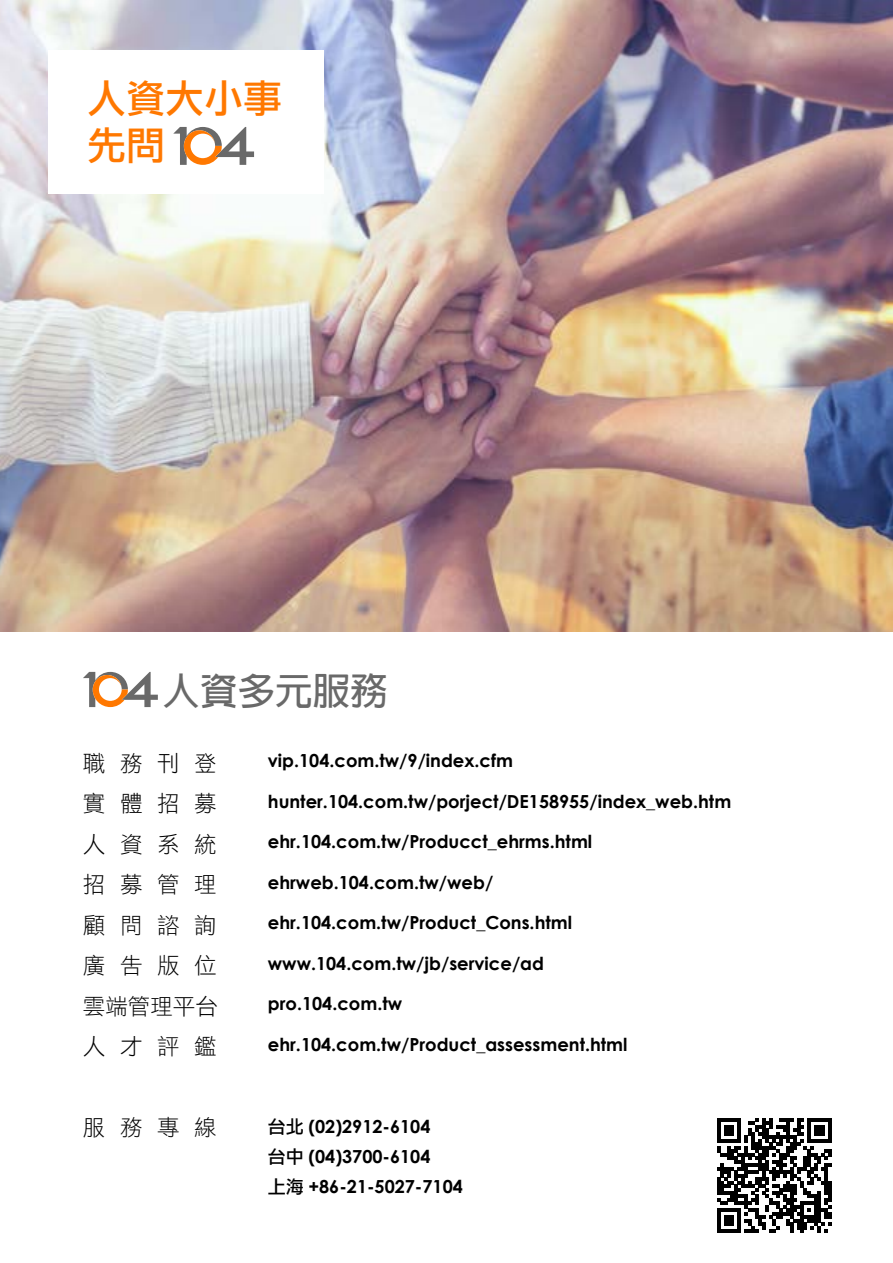
<style>
.page{position:relative;width:893px;height:1263px;background:#fff}
.page>*{position:absolute;margin:0;border:0;box-sizing:border-box;transform-origin:0 0}
.t1{font:39px/46.8px "DF Li Hei Md WIN BF";color:#ff7800}
.t2{font:700 37.5px "Lin Gothic";color:#696969}
.t3{font:22.5px/40.5px "DF Li Hei W3 WIN BF";letter-spacing:.65em;color:#000;text-align:justify}
.t4{font:700 18px/30px "Century Gothic";color:#000}
.s1{font-family:"DF Li Hei Md WIN BF";font-weight:400}
</style>
<div class="page">
<img style="left:0;top:0;width:892px;height:631px">
<div style="left:49px;top:50px;width:275px;height:143px;background:#fff"></div>
<svg style="left:717px;top:1118px;width:114px;height:115px"></svg>
<svg style="left:173px;top:127px;width:81px;height:38px"></svg>
<svg style="left:83px;top:672px;width:75px;height:35px"></svg>
<h1 class="t1" style="left:87px;top:75px;width:196px">人資大小事先問</h1>
<h2 class="t2" style="left:163px;top:672px;width:226px">人資多元服務</h2>
<p class="t3" style="left:83px;top:743px;width:137px">職務刊登實體招募人資系統招募管理顧問諮詢廣告版位雲端管理平台人才評鑑</p>
<p class="t3" style="left:83px;top:1107px;width:135px">服務專線</p>
<p class="t4" style="left:268px;top:745px;width:247px">vip.104.com.tw/9/index.cfm</p>
<p class="t4" style="left:268px;top:785px;width:465px">hunter.104.com.tw/porject/DE158955/index_web.htm</p>
<p class="t4" style="left:268px;top:826px;width:326px">ehr.104.com.tw/Producct_ehrms.html</p>
<p class="t4" style="left:268px;top:866px;width:227px">ehrweb.104.com.tw/web/</p>
<p class="t4" style="left:268px;top:907px;width:306px">ehr.104.com.tw/Product_Cons.html</p>
<p class="t4" style="left:268px;top:947px;width:278px">www.104.com.tw/jb/service/ad</p>
<p class="t4" style="left:268px;top:988px;width:136px">pro.104.com.tw</p>
<p class="t4" style="left:268px;top:1028px;width:361px">ehr.104.com.tw/Product_assessment.html</p>
<p class="t4" style="left:268px;top:1110px;width:196px"><span class="s1">台北</span> (02)2912-6104<br><span class="s1">台中</span> (04)3700-6104<br><span class="s1">上海</span> +86-21-5027-7104</p>
</div>
